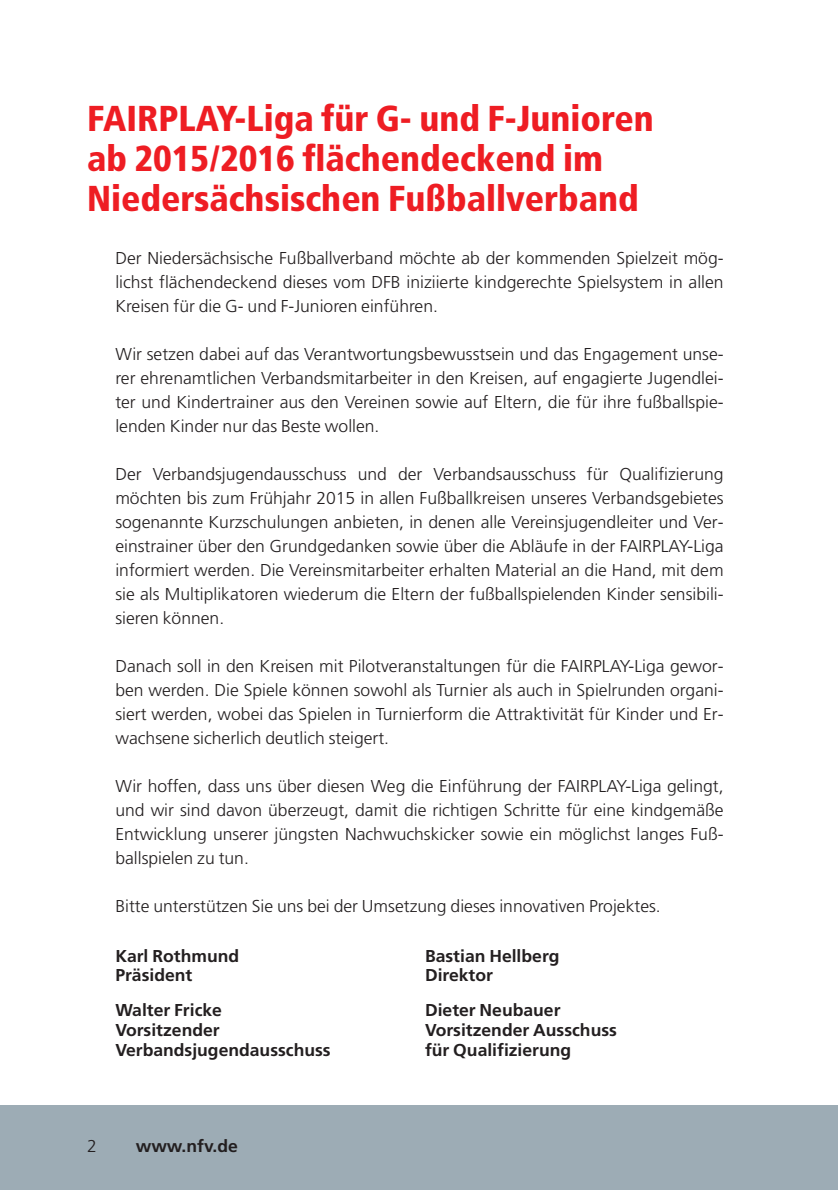
<style>
.page{position:relative;width:840px;height:1190px;background:#fff}
.page>*{position:absolute;margin:0;border:0;box-sizing:border-box;transform-origin:0 0}
.t1{font:900 condensed 36px/40px "Frutiger";color:#ee1d23}
.t2{font:300 17.2px/24px "Frutiger";color:#231f20;text-align:justify}
.t3{font:700 17.2px "Frutiger";color:#231f20}
</style>
<div class="page">
<div style="left:0;top:1106px;width:838px;height:84px;background:#9dacb5"></div>
<h1 class="t1" style="left:87px;top:101px;width:568px">FAIRPLAY-Liga für G- und F-Junioren ab 2015/2016 flächendeckend im<br>Niedersächsischen Fußballverband</h1>
<p class="t2" style="left:115px;top:247px;width:610px">Der Niedersächsische Fußballverband möchte ab der kommenden Spielzeit mög&shy;lichst flächendeckend dieses vom DFB iniziierte kindgerechte Spielsystem in allen Kreisen für die G- und F-Junioren einführen.</p>
<p class="t2" style="left:115px;top:343px;width:610px">Wir setzen dabei auf das Verantwortungsbewusstsein und das Engagement unse&shy;rer ehrenamtlichen Verbandsmitarbeiter in den Kreisen, auf engagierte Jugendlei&shy;ter und Kindertrainer aus den Vereinen sowie auf Eltern, die für ihre fußballspie&shy;lenden Kinder nur das Beste wollen.</p>
<p class="t2" style="left:115px;top:463px;width:610px">Der Verbandsjugendausschuss und der Verbandsausschuss für Qualifizierung möchten bis zum Frühjahr 2015 in allen Fußballkreisen unseres Verbandsgebietes sogenannte Kurzschulungen anbieten, in denen alle Vereinsjugendleiter und Ver&shy;einstrainer über den Grundgedanken sowie über die Abläufe in der FAIRPLAY-Liga informiert werden. Die Vereinsmitarbeiter erhalten Material an die Hand, mit dem sie als Multiplikatoren wiederum die Eltern der fußballspielenden Kinder sensibili&shy;sieren können.</p>
<p class="t2" style="left:115px;top:655px;width:610px">Danach soll in den Kreisen mit Pilotveranstaltungen für die FAIRPLAY-Liga gewor&shy;ben werden. Die Spiele können sowohl als Turnier als auch in Spielrunden organi&shy;siert werden, wobei das Spielen in Turnierform die Attraktivität für Kinder und Er&shy;wachsene sicherlich deutlich steigert.</p>
<p class="t2" style="left:115px;top:775px;width:610px">Wir hoffen, dass uns über diesen Weg die Einführung der FAIRPLAY-Liga gelingt, und wir sind davon überzeugt, damit die richtigen Schritte für eine kindgemäße Entwicklung unserer jüngsten Nachwuchskicker sowie ein möglichst langes Fuß&shy;ballspielen zu tun.</p>
<p class="t2" style="left:115px;top:895px;width:547px">Bitte unterstützen Sie uns bei der Umsetzung dieses innovativen Projektes.</p>
<p class="t3" style="left:115px;top:949px;width:125px">Karl Rothmund</p>
<p class="t3" style="left:425px;top:949px;width:136px">Bastian Hellberg</p>
<p class="t3" style="left:115px;top:968px;width:79px">Präsident</p>
<p class="t3" style="left:425px;top:968px;width:69px">Direktor</p>
<p class="t3" style="left:115px;top:1003px;width:108px">Walter Fricke</p>
<p class="t3" style="left:425px;top:1003px;width:137px">Dieter Neubauer</p>
<p class="t3" style="left:115px;top:1023px;width:106px">Vorsitzender</p>
<p class="t3" style="left:425px;top:1023px;width:193px">Vorsitzender Ausschuss</p>
<p class="t3" style="left:115px;top:1043px;width:217px">Verbandsjugendausschuss</p>
<p class="t3" style="left:425px;top:1043px;width:148px">für Qualifizierung</p>
<p class="t2" style="left:87px;top:1135px;width:11px">2</p>
<p class="t3" style="left:136px;top:1139px;width:104px">www.nfv.de</p>
</div>
